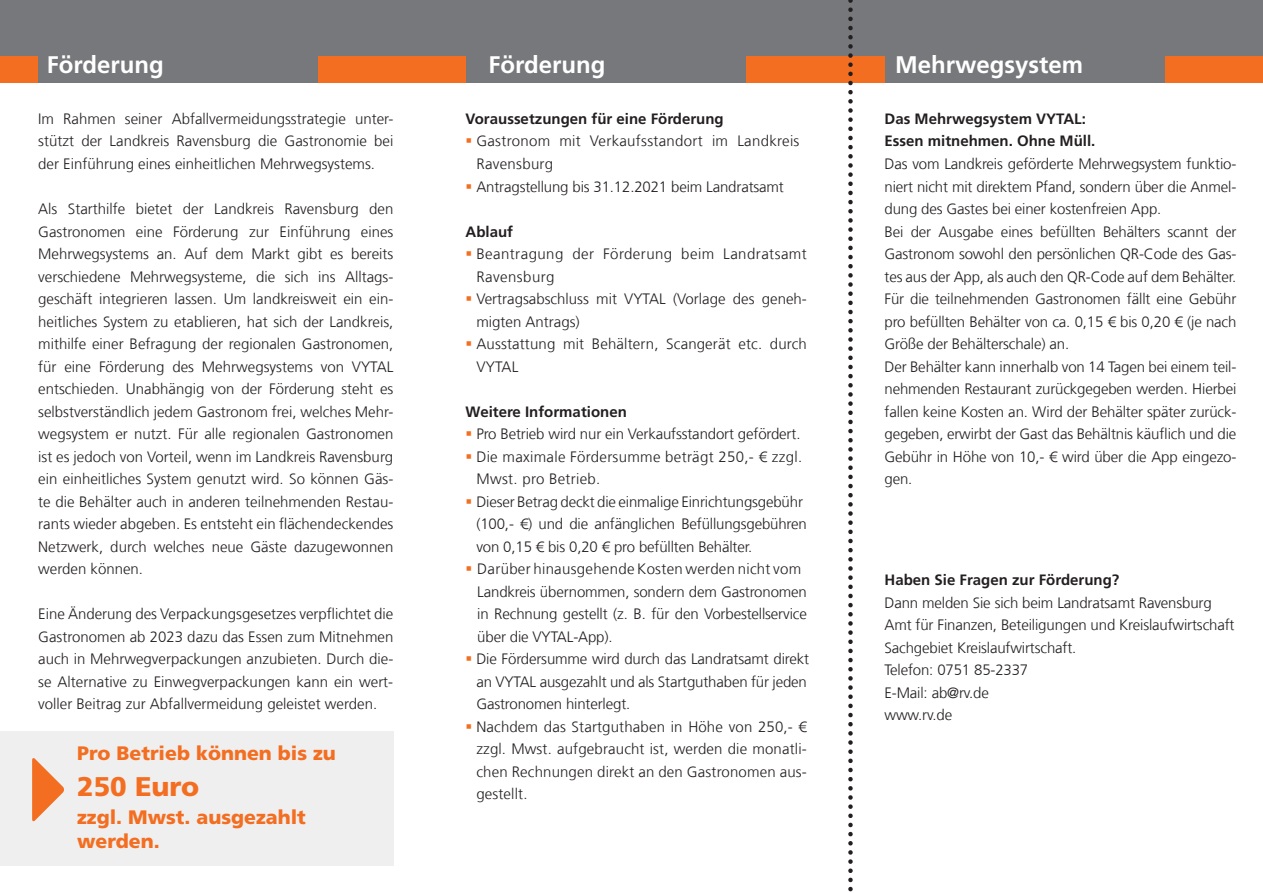
<style>
.page{position:relative;width:1263px;height:893px;background:#fff}
.page>*{position:absolute;margin:0;border:0;box-sizing:border-box;transform-origin:0 0}
.t1{font:900 27px "Frutiger LT Com";color:#f36e21}
.t2{font:700 24px "Frutiger LT Com";color:#fff}
.t3{font:900 19.5px/24px "Frutiger LT Com";color:#f36e21}
.t4{font:300 15px/22.5px "Frutiger LT Com";letter-spacing:-.01em;color:#231f20}
.t5{font:700 15px/22.5px "Frutiger LT Com";color:#231f20}
.t6{font:300 15px/22.5px "Frutiger LT Com";letter-spacing:.02em;color:#231f20}
.t7{font:300 15px/22.5px "Frutiger LT Com";letter-spacing:.03em;color:#231f20}
.t8{font:300 15px/22.5px "Frutiger LT Com";letter-spacing:.01em;color:#231f20}
.s1{color:#f36e21}
</style>
<div class="page">
<div style="left:0;top:731px;width:393px;height:135px;background:#efeff0"></div>
<div style="left:0;top:0;width:1263px;height:83px;background:#f36e21"></div>
<div style="left:0;top:0;width:1263px;height:55px;background:#76787b"></div>
<div style="left:38px;top:0;width:280px;height:83px;background:#76787b"></div>
<div style="left:884px;top:0;width:280px;height:83px;background:#76787b"></div>
<div style="left:466px;top:0;width:280px;height:83px;background:#76787b"></div>
<svg style="left:848px;top:0;width:5px;height:892px"></svg>
<svg style="left:32px;top:758px;width:32px;height:64px"></svg>
<h2 class="t2" style="left:47px;top:50px;width:118px">Förderung</h2>
<h2 class="t2" style="left:489px;top:50px;width:118px">Förderung</h2>
<h2 class="t2" style="left:895px;top:50px;width:190px">Mehrwegsystem</h2>
<p class="t4" style="left:38px;top:107px;width:357px;text-align:justify">Im Rahmen seiner Abfallvermeidungsstrategie unter&shy;stützt der Landkreis Ravensburg die Gastronomie bei der Einführung eines einheitlichen Mehrwegsystems.</p>
<p class="t4" style="left:38px;top:197px;width:357px;text-align:justify">Als Starthilfe bietet der Landkreis Ravensburg den Gastronomen eine Förderung zur Einführung eines Mehrwegsystems an. Auf dem Markt gibt es bereits verschiedene Mehrwegsysteme, die sich ins Alltags&shy;geschäft integrieren lassen. Um landkreisweit ein ein&shy;heitliches System zu etablieren, hat sich der Landkreis, mithilfe einer Befragung der regionalen Gastronomen, für eine Förderung des Mehrwegsystems von VYTAL entschieden. Unabhängig von der Förderung steht es selbstverständlich jedem Gastronom frei, welches Mehr&shy;wegsystem er nutzt. Für alle regionalen Gastronomen ist es jedoch von Vorteil, wenn im Landkreis Ravensburg ein einheitliches System genutzt wird. So können Gäs&shy;te die Behälter auch in anderen teilnehmenden Restau&shy;rants wieder abgeben. Es entsteht ein flächendeckendes Netzwerk, durch welches neue Gäste dazugewonnen werden können.</p>
<p class="t4" style="left:38px;top:602px;width:357px;text-align:justify">Eine Änderung des Verpackungsgesetzes verpflichtet die Gastronomen ab 2023 dazu das Essen zum Mitnehmen auch in Mehrwegverpackungen anzubieten. Durch die&shy;se Alternative zu Einwegverpackungen kann ein wert&shy;voller Beitrag zur Abfallvermeidung geleistet werden.</p>
<p class="t5" style="left:466px;top:107px;width:260px">Voraussetzungen für eine Förderung</p>
<p class="t6" style="left:476px;top:130px;width:325px;text-indent:-11px"><span class="s1">▪</span> Gastronom mit Verkaufsstandort im Landkreis<br>Ravensburg</p>
<p class="t4" style="left:466px;top:175px;width:320px"><span class="s1">▪</span> Antragstellung bis 31.12.2021 beim Landratsamt</p>
<p class="t5" style="left:466px;top:220px;width:49px">Ablauf</p>
<p class="t7" style="left:476px;top:243px;width:332px;text-indent:-11px"><span class="s1">▪</span> Beantragung der Förderung beim Landratsamt<br>Ravensburg</p>
<p class="t4" style="left:476px;top:288px;width:332px;text-indent:-11px"><span class="s1">▪</span> Vertragsabschluss mit VYTAL (Vorlage des geneh&shy;migten Antrags)</p>
<p class="t8" style="left:476px;top:333px;width:332px;text-indent:-11px"><span class="s1">▪</span> Ausstattung mit Behältern, Scangerät etc. durch<br>VYTAL</p>
<p class="t5" style="left:466px;top:400px;width:163px">Weitere Informationen</p>
<p class="t4" style="left:466px;top:423px;width:336px"><span class="s1">▪</span> Pro Betrieb wird nur ein Verkaufsstandort gefördert.</p>
<p class="t6" style="left:476px;top:445px;width:327px;text-indent:-11px"><span class="s1">▪</span> Die maximale Fördersumme beträgt 250,- € zzgl.<br>Mwst. pro Betrieb.</p>
<p class="t4" style="left:476px;top:490px;width:332px;text-indent:-11px"><span class="s1">▪</span> Dieser Betrag deckt die einmalige Einrichtungsgebühr (100,- €) und die anfänglichen Befüllungsgebühren von 0,15 € bis 0,20 € pro befüllten Behälter.</p>
<p class="t4" style="left:477px;top:558px;width:331px;text-indent:-12px"><span class="s1">▪</span> Darüber hinausgehende Kosten werden nicht vom Landkreis übernommen, sondern dem Gastronomen in Rechnung gestellt (z. B. für den Vorbestellservice über die VYTAL-App).</p>
<p class="t4" style="left:476px;top:648px;width:334px;text-indent:-11px"><span class="s1">▪</span> Die Fördersumme wird durch das Landratsamt direkt an VYTAL ausgezahlt und als Startguthaben für jeden<br>Gastronomen hinterlegt.</p>
<p class="t4" style="left:476px;top:715px;width:332px;text-align:justify;text-indent:-11px"><span class="s1">▪</span> Nachdem das Startguthaben in Höhe von 250,- € zzgl. Mwst. aufgebraucht ist, werden die monatli&shy;chen Rechnungen direkt an den Gastronomen aus&shy;gestellt.</p>
<p class="t5" style="left:884px;top:107px;width:212px">Das Mehrwegsystem VYTAL:<br>Essen mitnehmen. Ohne Müll.</p>
<p class="t4" style="left:884px;top:152px;width:353px">Das vom Landkreis geförderte Mehrwegsystem funktio&shy;niert nicht mit direktem Pfand, sondern über die Anmel&shy;dung des Gastes bei einer kostenfreien App.<br>Bei der Ausgabe eines befüllten Behälters scannt der Gastronom sowohl den persönlichen QR-Code des Gas&shy;tes aus der App, als auch den QR-Code auf dem Behälter.<br>Für die teilnehmenden Gastronomen fällt eine Gebühr pro befüllten Behälter von ca. 0,15 € bis 0,20 € (je nach Größe der Behälterschale) an.<br>Der Behälter kann innerhalb von 14 Tagen bei einem teil&shy;nehmenden Restaurant zurückgegeben werden. Hierbei fallen keine Kosten an. Wird der Behälter später zurück&shy;gegeben, erwirbt der Gast das Behältnis käuflich und die Gebühr in Höhe von 10,- € wird über die App eingezo&shy;gen.</p>
<p class="t5" style="left:884px;top:569px;width:236px">Haben Sie Fragen zur Förderung?</p>
<p class="t4" style="left:884px;top:591px;width:351px">Dann melden Sie sich beim Landratsamt Ravensburg<br>Amt für Finanzen, Beteiligungen und Kreislaufwirtschaft<br>Sachgebiet Kreislaufwirtschaft.<br>Telefon: 0751 85-2337<br>E-Mail: ab@rv.de<br>www.rv.de</p>
<h3 class="t3" style="left:77px;top:741px;width:260px">Pro Betrieb können bis zu</h3>
<h1 class="t1" style="left:77px;top:770px;width:123px">250 Euro</h1>
<h3 class="t3" style="left:77px;top:805px;width:230px">zzgl. Mwst. ausgezahlt werden.</h3>
</div>
